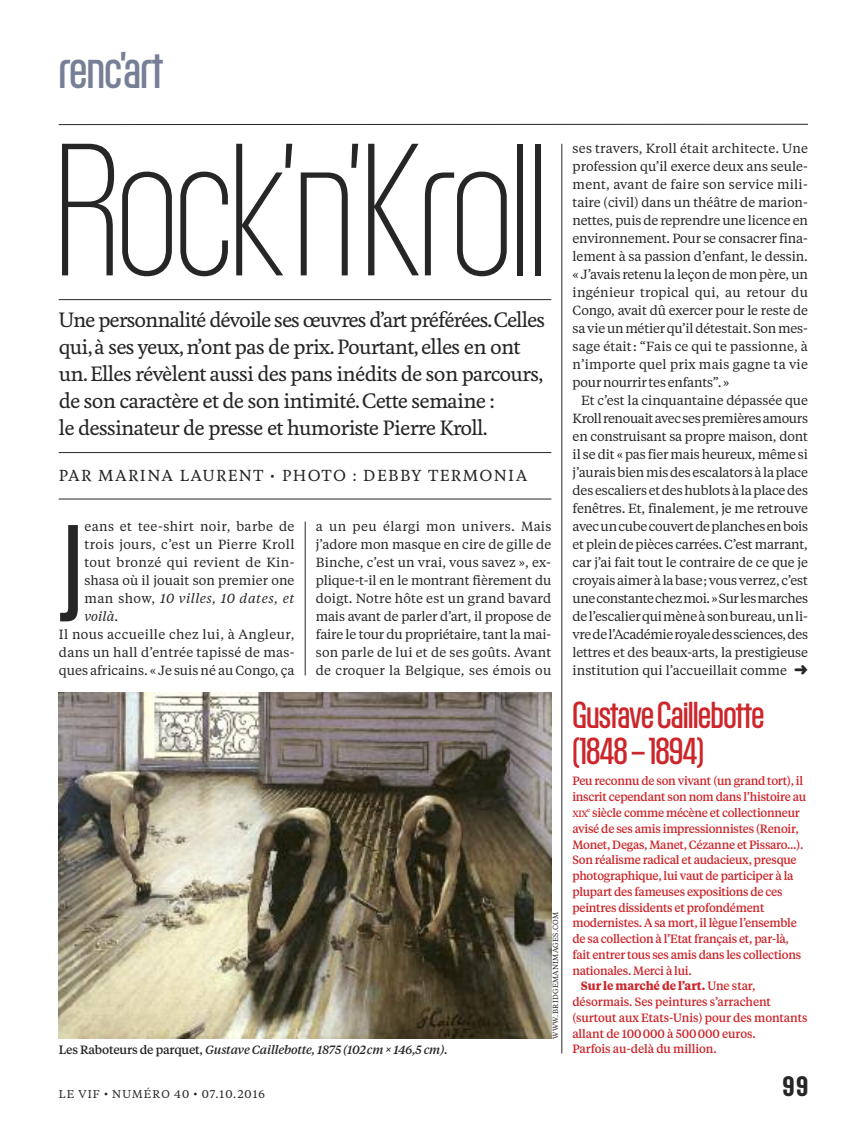
<style>
.page{position:relative;width:859px;height:1136px;background:#fff}
.page>*{position:absolute;margin:0;border:0;box-sizing:border-box;transform-origin:0 0}
.t1{font:200 180.75px "Kommissar";letter-spacing:-.015em;color:#272627}
.t2{font:132.3px "Kommissar X Cond";color:#272627}
.t3{font:49.5px "Kommissar";letter-spacing:-.01em;color:#777f97}
.t4{font:36px/36px "Kommissar";letter-spacing:-.01em;color:#cc262b}
.t5{font:500 27px "Kommissar";color:#272627}
.t6{font:500 19.5px/27px "Feijoa";letter-spacing:-.035em;color:#272627}
.t7{font:500 15px "Feijoa";letter-spacing:.1em;color:#272627}
.t8{font:13.2px/18px "Tiempos Text";letter-spacing:.015em;color:#272627;text-align:justify}
.t9{font:italic 13.2px "Tiempos Text";letter-spacing:.03em;color:#272627}
.t10{font:500 12px/15.8px "Tiempos Text";letter-spacing:-.025em;color:#cc262b;scale:.96 1}
.t11{font:italic 500 12px "Tiempos Text";letter-spacing:-.02em;color:#272627}
.t12{font:700 12px "Tiempos Text";letter-spacing:-.01em;color:#cc262b;scale:.96 1}
.t13{font:11.25px "Tiempos Text";letter-spacing:.1em;color:#272627}
.t14{font:500 9px "Tiempos Text";color:#cc262b;scale:.96 1}
.t15{font:7.5px "Tiempos Text";letter-spacing:.04em;color:#272627}
.s1{font-style:normal}
.s2{font-weight:500}
</style>
<div class="page">
<hr style="left:59px;top:124px;width:749px;height:1px;background:#272627">
<hr style="left:59px;top:299px;width:492px;height:1px;background:#272627">
<hr style="left:59px;top:452px;width:492px;height:1px;background:#272627">
<hr style="left:59px;top:498px;width:492px;height:1px;background:#272627">
<hr style="left:562px;top:144px;width:1px;height:909px;background:#272627">
<hr style="left:305px;top:521px;width:1px;height:154px;background:#272627">
<img style="left:59px;top:692px;width:492px;height:346px">
<h3 class="t3" style="left:59px;top:37px;width:106px">renc’art</h3>
<h1 class="t1" style="left:54px;top:98px;width:496px">Rock’n’Krol</h1>
<p class="t6" style="left:59px;top:307px;width:488px">Une personnalité dévoile ses œuvres d’art préférées.Celles qui,à ses yeux,n’ont pas de prix.Pourtant,elles en ont un.Elles révèlent aussi des pans inédits de son parcours, de son caractère et de son intimité.Cette semaine :<br>le dessinateur de presse et humoriste Pierre Kroll.</p>
<p class="t7" style="left:59px;top:466px;width:470px">PAR MARINA LAURENT • PHOTO : DEBBY TERMONIA</p>
<h2 class="t2" style="left:59px;top:491px;width:23px">J</h2>
<p class="t8" style="left:84px;top:517px;width:212px">eans et tee-shirt noir, barbe de</p>
<p class="t8" style="left:84px;top:535px;width:212px">trois jours, c’est un Pierre Kroll</p>
<p class="t8" style="left:84px;top:553px;width:212px">tout bronzé qui revient de Kin-</p>
<p class="t8" style="left:84px;top:571px;width:212px">shasa où il jouait son premier one</p>
<p class="t9" style="left:84px;top:589px;width:212px"><span class="s1">man show,</span> 10 villes, 10 dates, et</p>
<p class="t9" style="left:84px;top:607px;width:35px">voilà<span class="s1">.</span></p>
<p class="t8" style="left:59px;top:625px;width:237px">Il nous accueille chez lui, à Angleur,</p>
<p class="t8" style="left:59px;top:643px;width:237px">dans un hall d’entrée tapissé de mas-</p>
<p class="t8" style="left:59px;top:661px;width:237px">ques africains. « Je suis né au Congo, ça</p>
<p class="t8" style="left:316px;top:517px;width:237px">a un peu élargi mon univers. Mais j’adore mon masque en cire de gille de Binche, c’est un vrai, vous savez », ex&shy;plique-t-il en le montrant fièrement du doigt. Notre hôte est un grand bavard mais avant de parler d’art, il propose de faire le tour du propriétaire, tant la mai&shy;son parle de lui et de ses goûts. Avant de croquer la Belgique, ses émois ou</p>
<p class="t15" style="left:551px;top:1038px;width:128px;rotate:-90deg">WWW.BRIDGEMANIMAGES.COM</p>
<p class="t11" style="left:59px;top:1040px;width:391px"><span class="s1">Les Raboteurs de parquet,</span> Gustave Caillebotte, 1875 (102cm × 146,5 cm).</p>
<p class="t8" style="left:573px;top:139px;width:237px">ses travers, Kroll était architecte. Une profession qu’il exerce deux ans seule&shy;ment, avant de faire son service mili&shy;taire (civil) dans un théâtre de marion&shy;nettes, puis de reprendre une licence en environnement. Pour se consacrer fina&shy;lement à sa passion d’enfant, le dessin. « J’avais retenu la leçon de mon père, un ingénieur tropical qui, au retour du Congo, avait dû exercer pour le reste de savieunmétierqu’ildétestait.Sonmes&shy;sage était: “Fais ce qui te passionne, à n’importe quel prix mais gagne ta vie pournourrir tesenfants”. »</p>
<p class="t8" style="left:573px;top:391px;width:237px;text-indent:9px">Et c’est la cinquantaine dépassée que Krollrenouaitavecsespremièresamours en construisant sa propre maison, dont il se dit « pas fier mais heureux, même si j’auraisbienmisdesescalatorsàlaplace desescaliersetdeshublotsàlaplacedes fenêtres. Et, finalement, je me retrouve avecuncubecouvertdeplanchesenbois etpleindepièces carrées.C’estmarrant, car j’ai fait tout le contraire de ce que je croyaisaimeràlabase;vousverrez,c’est uneconstantechezmoi.»Surlesmarches del’escalierquimèneàsonbureau,unli&shy;vredel’Académieroyaledessciences,des lettres et des beaux-arts, la prestigieuse institution qui l’accueillait comme</p>
<h3 class="t4" style="left:572px;top:694px;width:193px">GustaveCaillebotte (1848–1894)</h3>
<p class="t10" style="left:572px;top:772px;width:245px">Peu reconnu de son vivant (un grand tort), il inscrit cependant son nom dans l’histoire au</p>
<p class="t14" style="left:572px;top:807px;width:17px">XIX</p>
<p class="t10" style="left:587px;top:804px;width:223px"><sup>e</sup> siècle comme mécène et collectionneur</p>
<p class="t10" style="left:572px;top:820px;width:237px">avisé de ses amis impressionnistes (Renoir,</p>
<p class="t10" style="left:572px;top:835px;width:242px">Monet, Degas, Manet, Cézanne et Pissaro...).</p>
<p class="t10" style="left:572px;top:851px;width:235px">Son réalisme radical et audacieux, presque</p>
<p class="t10" style="left:572px;top:867px;width:232px">photographique, lui vaut de participer à la</p>
<p class="t10" style="left:572px;top:883px;width:220px">plupart des fameuses expositions de ces</p>
<p class="t10" style="left:572px;top:898px;width:202px">peintres dissidents et profondément</p>
<p class="t10" style="left:572px;top:914px;width:235px">modernistes. A sa mort, il lègue l’ensemble</p>
<p class="t10" style="left:572px;top:930px;width:227px">de sa collection à l’Etat français et, par-là,</p>
<p class="t10" style="left:572px;top:946px;width:240px">fait entrer tous ses amis dans les collections</p>
<p class="t10" style="left:572px;top:961px;width:126px">nationales. Merci à lui.</p>
<p class="t12" style="left:581px;top:977px;width:183px">Sur le marché de l’art. <span class="s2">Une star,</span></p>
<p class="t10" style="left:572px;top:993px;width:208px">désormais. Ses peintures s’arrachent</p>
<p class="t10" style="left:572px;top:1009px;width:246px">(surtout aux Etats-Unis) pour des montants</p>
<p class="t10" style="left:572px;top:1024px;width:192px">allant de 100000 à 500000 euros.</p>
<p class="t10" style="left:572px;top:1040px;width:152px">Parfois au-delà du million.</p>
<p class="t13" style="left:59px;top:1086px;width:208px">LE VIF • NUMÉRO 40 • 07.10.2016</p>
<h3 class="t5" style="left:783px;top:1067px;width:27px">99</h3>
</div>
